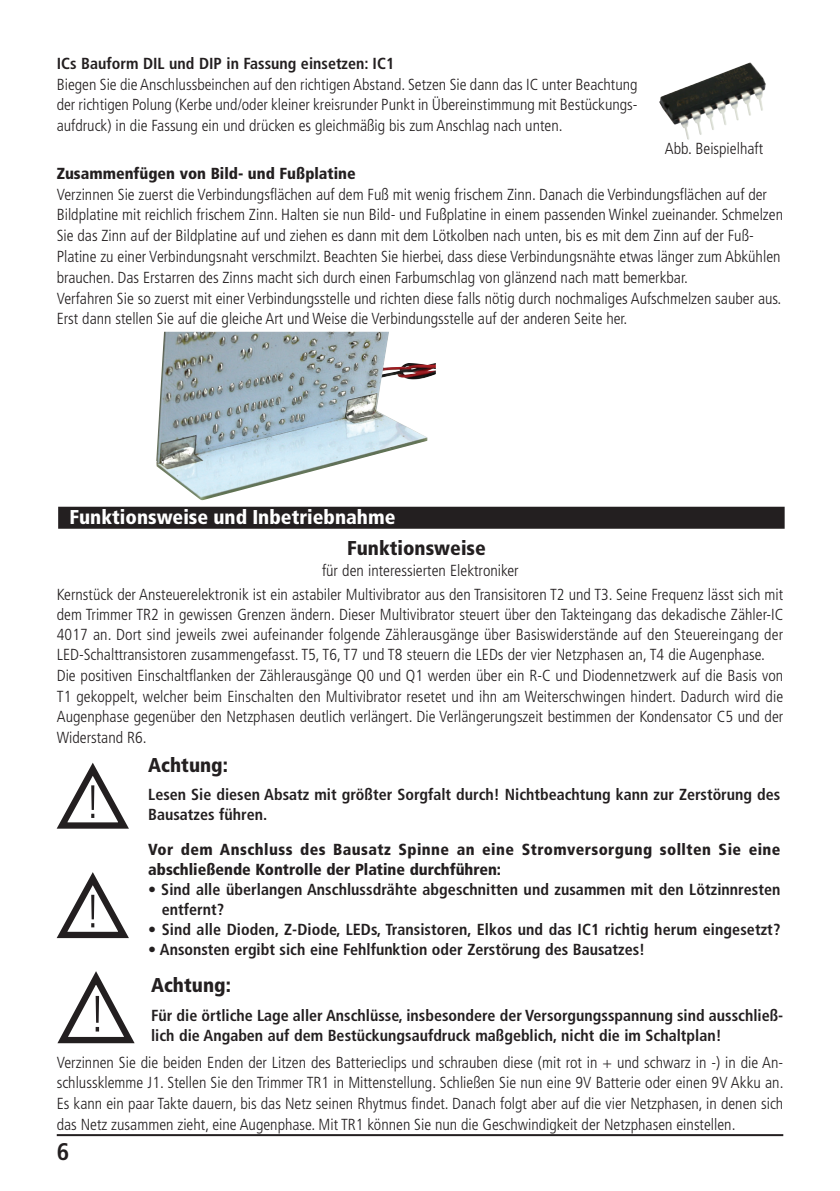
<style>
.page{position:relative;width:840px;height:1191px;background:#fff}
.page>*{position:absolute;margin:0;border:0;box-sizing:border-box;transform-origin:0 0}
.t1{font:700 condensed 24px "Frutiger LT Pro";color:#231f20}
.t2{font:900 condensed 20px "Frutiger LT Pro";color:#fff}
.t3{font:900 condensed 20px "Frutiger LT Pro";color:#231f20}
.t4{font:300 condensed 16px/20.8px "Frutiger LT Pro";color:#231f20;text-align:justify}
.t5{font:700 condensed 16px/20px "Frutiger LT Pro";color:#231f20}
.t6{font:900 condensed 16px/20px "Frutiger LT Pro";letter-spacing:.025em;color:#231f20}
.t7{font:900 condensed 16px "Frutiger LT Pro";color:#231f20}
.s1{font-weight:300}
</style>
<div class="page">
<hr style="left:57px;top:1134px;width:725px;height:2px;background:#231f20">
<img style="left:659px;top:63px;width:90px;height:77px">
<div style="left:58px;top:507px;width:726px;height:22px;background:#231f20"></div>
<svg style="left:56px;top:762px;width:73px;height:67px"></svg>
<svg style="left:57px;top:971px;width:78px;height:73px"></svg>
<svg style="left:56px;top:872px;width:73px;height:67px"></svg>
<img style="left:156px;top:332px;width:279px;height:169px">
<p class="t5" style="left:57px;top:53px;width:339px">ICs Bauform DIL und DIP in Fassung einsetzen: IC1</p>
<p class="t4" style="left:57px;top:74px;width:582px">Biegen Sie die Anschlussbeinchen auf den richtigen Abstand. Setzen Sie dann das IC unter Beachtung der richtigen Polung (Kerbe und/oder kleiner kreisrunder Punkt in Übereinstimmung mit Bestückungs&shy;aufdruck) in die Fassung ein und drücken es gleichmäßig bis zum Anschlag nach unten.</p>
<p class="t4" style="left:664px;top:139px;width:100px">Abb. Beispielhaft</p>
<p class="t7" style="left:57px;top:164px;width:300px">Zusammenfügen von Bild- und Fußplatine</p>
<p class="t4" style="left:57px;top:184px;width:727px;text-align:left">Verzinnen Sie zuerst die Verbindungsflächen auf dem Fuß mit wenig frischem Zinn. Danach die Verbindungsflächen auf der Bildplatine mit reichlich frischem Zinn. Halten sie nun Bild- und Fußplatine in einem passenden Winkel zueinander. Schmelzen Sie das Zinn auf der Bildplatine auf und ziehen es dann mit dem Lötkolben nach unten, bis es mit dem Zinn auf der Fuß-Platine zu einer Verbindungsnaht verschmilzt. Beachten Sie hierbei, dass diese Verbindungsnähte etwas länger zum Abkühlen brauchen. Das Erstarren des Zinns macht sich durch einen Farbumschlag von glänzend nach matt bemerkbar.<br>Verfahren Sie so zuerst mit einer Verbindungsstelle und richten diese falls nötig durch nochmaliges Aufschmelzen sauber aus.<br>Erst dann stellen Sie auf die gleiche Art und Weise die Verbindungsstelle auf der anderen Seite her.</p>
<p class="t2" style="left:69px;top:505px;width:327px">Funktionsweise und Inbetriebnahme</p>
<p class="t3" style="left:347px;top:536px;width:140px">Funktionsweise</p>
<p class="t4" style="left:322px;top:560px;width:198px">für den interessierten Elektroniker</p>
<p class="t4" style="left:57px;top:584px;width:727px;text-align:left">Kernstück der Ansteuerelektronik ist ein astabiler Multivibrator aus den Transisitoren T2 und T3. Seine Frequenz lässt sich mit dem Trimmer TR2 in gewissen Grenzen ändern. Dieser Multivibrator steuert über den Takteingang das dekadische Zähler-IC 4017 an. Dort sind jeweils zwei aufeinander folgende Zählerausgänge über Basiswiderstände auf den Steuereingang der LED-Schalttransistoren zusammengefasst. T5, T6, T7 und T8 steuern die LEDs der vier Netzphasen an, T4 die Augenphase.<br>Die positiven Einschaltflanken der Zählerausgänge Q0 und Q1 werden über ein R-C und Diodennetzwerk auf die Basis von T1 gekoppelt, welcher beim Einschalten den Multivibrator resetet und ihn am Weiterschwingen hindert. Dadurch wird die Augenphase gegenüber den Netzphasen deutlich verlängert. Die Verlängerungszeit bestimmen der Kondensator C5 und der Widerstand R6.</p>
<p class="t3" style="left:148px;top:752px;width:81px">Achtung:</p>
<p class="t5" style="left:148px;top:784px;width:633px">Lesen Sie diesen Absatz mit größter Sorgfalt durch! Nichtbeachtung kann zur Zerstörung des<br>Bausatzes führen.</p>
<p class="t6" style="left:148px;top:839px;width:633px">Vor dem Anschluss des Bausatz Spinne an eine Stromversorgung sollten Sie eine abschließende Kontrolle der Platine durchführen:</p>
<p class="t5" style="left:162px;top:879px;width:619px;text-indent:-14px"><span class="s1">•</span> Sind alle überlangen Anschlussdrähte abgeschnitten und zusammen mit den Lötzinnresten entfernt?</p>
<p class="t5" style="left:148px;top:919px;width:633px">• Sind alle Dioden, Z-Diode, LEDs, Transistoren, Elkos und das IC1 richtig herum eingesetzt?</p>
<p class="t5" style="left:148px;top:939px;width:498px">• Ansonsten ergibt sich eine Fehlfunktion oder Zerstörung des Bausatzes!</p>
<p class="t3" style="left:151px;top:973px;width:81px">Achtung:</p>
<p class="t5" style="left:151px;top:1005px;width:633px">Für die örtliche Lage aller Anschlüsse, insbesondere der Versorgungsspannung sind ausschließ&shy;lich die Angaben auf dem Bestückungsaufdruck maßgeblich, nicht die im Schaltplan!</p>
<p class="t4" style="left:57px;top:1052px;width:727px">Verzinnen Sie die beiden Enden der Litzen des Batterieclips und schrauben diese (mit rot in + und schwarz in -) in die An&shy;schlussklemme J1. Stellen Sie den Trimmer TR1 in Mittenstellung. Schließen Sie nun eine 9V Batterie oder einen 9V Akku an.<br>Es kann ein paar Takte dauern, bis das Netz seinen Rhytmus findet. Danach folgt aber auf die vier Netzphasen, in denen sich das Netz zusammen zieht, eine Augenphase. Mit TR1 können Sie nun die Geschwindigkeit der Netzphasen einstellen.</p>
<h1 class="t1" style="left:57px;top:1137px;width:14px">6</h1>
</div>
